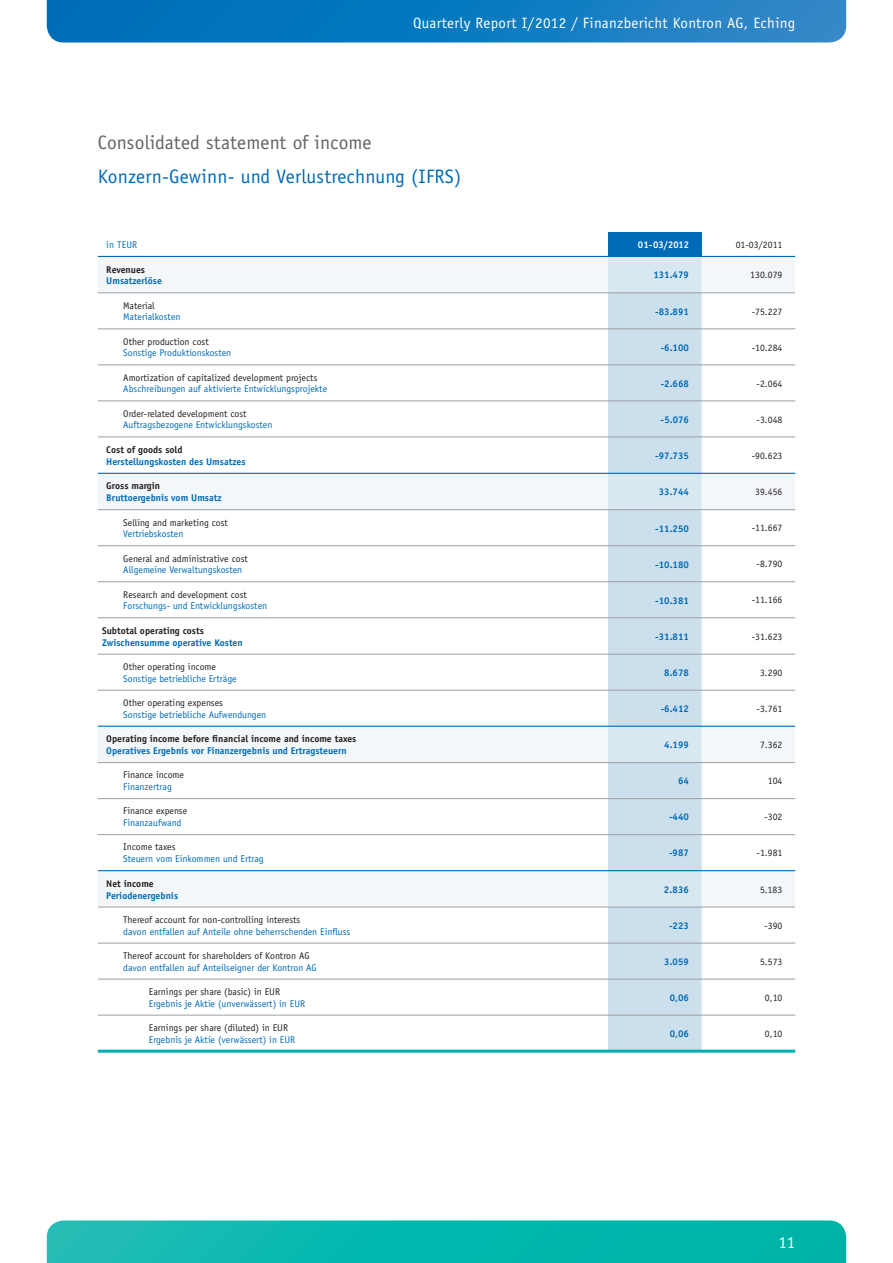
<style>
.page{position:relative;width:893px;height:1263px;background:#fff}
.page>*{position:absolute;margin:0;border:0;box-sizing:border-box;transform-origin:0 0}
.t1{font:19.5px "Officina Sans";letter-spacing:.01em;color:#006bb6}
.t2{font:19.5px "Officina Sans";letter-spacing:.01em;color:#636366}
.t3{font:16.5px "Officina Sans";color:#fff}
.t4{font:15px "Officina Sans";letter-spacing:.02em;color:#fff}
.t5{font:9.75px "Officina Sans";color:#231f20}
.t6{font:9.75px "Officina Sans";color:#006bb6}
.t7{font:700 9.75px "Officina Sans";color:#006bb6}
.t8{font:700 9.75px "Officina Sans";color:#231f20}
.t9{font:700 9.75px "Officina Sans";color:#fff}
</style>
<div class="page">
<svg style="left:47px;top:0;width:799px;height:43px;background:#127bc0"></svg>
<svg style="left:47px;top:1220px;width:799px;height:43px;background:#0bb8ae"></svg>
<div style="left:608px;top:232px;width:94px;height:24px;background:#006bb6"></div>
<svg style="left:98px;top:257px;width:697px;height:650px"></svg>
<div style="left:608px;top:257px;width:94px;height:35px;background:#d9e7f1"></div>
<svg style="left:608px;top:293px;width:94px;height:757px;background:#cddfec"></svg>
<hr style="left:98px;top:256px;width:604px;height:1px;background:#006bb6">
<hr style="left:702px;top:256px;width:93px;height:1px;background:#006bb6">
<hr style="left:98px;top:292px;width:697px;height:1px;background:#9d9fa2">
<hr style="left:98px;top:328px;width:697px;height:1px;background:#9d9fa2">
<hr style="left:98px;top:364px;width:697px;height:1px;background:#9d9fa2">
<hr style="left:98px;top:400px;width:697px;height:1px;background:#9d9fa2">
<hr style="left:98px;top:436px;width:697px;height:1px;background:#9d9fa2">
<hr style="left:98px;top:545px;width:697px;height:1px;background:#9d9fa2">
<hr style="left:98px;top:581px;width:697px;height:1px;background:#9d9fa2">
<hr style="left:98px;top:617px;width:697px;height:1px;background:#9d9fa2">
<hr style="left:98px;top:654px;width:697px;height:1px;background:#9d9fa2">
<hr style="left:98px;top:690px;width:697px;height:1px;background:#9d9fa2">
<hr style="left:98px;top:798px;width:697px;height:1px;background:#9d9fa2">
<hr style="left:98px;top:834px;width:697px;height:1px;background:#9d9fa2">
<hr style="left:98px;top:943px;width:697px;height:1px;background:#9d9fa2">
<hr style="left:98px;top:979px;width:604px;height:1px;background:#9d9fa2">
<hr style="left:702px;top:979px;width:93px;height:1px;background:#9d9fa2">
<hr style="left:98px;top:473px;width:604px;height:1px;background:#006bb6">
<hr style="left:702px;top:473px;width:93px;height:1px;background:#006bb6">
<hr style="left:98px;top:509px;width:604px;height:1px;background:#9d9fa2">
<hr style="left:702px;top:509px;width:93px;height:1px;background:#9d9fa2">
<hr style="left:98px;top:726px;width:604px;height:1px;background:#006bb6">
<hr style="left:702px;top:726px;width:93px;height:1px;background:#006bb6">
<hr style="left:98px;top:762px;width:604px;height:1px;background:#9d9fa2">
<hr style="left:702px;top:762px;width:93px;height:1px;background:#9d9fa2">
<hr style="left:98px;top:870px;width:604px;height:1px;background:#006bb6">
<hr style="left:702px;top:870px;width:93px;height:1px;background:#006bb6">
<hr style="left:98px;top:907px;width:697px;height:1px;background:#9d9fa2">
<hr style="left:98px;top:1015px;width:604px;height:1px;background:#9d9fa2">
<hr style="left:702px;top:1015px;width:93px;height:1px;background:#9d9fa2">
<hr style="left:98px;top:1050px;width:604px;height:3px;background:#00afb5">
<hr style="left:702px;top:1050px;width:93px;height:3px;background:#00afb5">
<h3 class="t4" style="left:413px;top:17px;width:383px">Quarterly Report I/2012 / Finanzbericht Kontron AG, Eching</h3>
<h1 class="t2" style="left:98px;top:135px;width:275px">Consolidated statement of income</h1>
<h1 class="t1" style="left:98px;top:169px;width:365px">Konzern-Gewinn- und Verlustrechnung (IFRS)</h1>
<p class="t6" style="left:106px;top:241px;width:33px">in TEUR</p>
<p class="t9" style="left:638px;top:241px;width:52px">01-03/2012</p>
<p class="t5" style="left:736px;top:241px;width:48px">01-03/2011</p>
<p class="t8" style="left:106px;top:266px;width:40px">Revenues</p>
<p class="t7" style="left:106px;top:277px;width:57px">Umsatzerlöse</p>
<p class="t7" style="left:653px;top:271px;width:37px">131.479</p>
<p class="t5" style="left:750px;top:271px;width:34px">130.079</p>
<p class="t5" style="left:123px;top:302px;width:33px">Material</p>
<p class="t6" style="left:123px;top:313px;width:59px">Materialkosten</p>
<p class="t5" style="left:123px;top:338px;width:87px">Other production cost</p>
<p class="t6" style="left:123px;top:349px;width:110px">Sonstige Produktionskosten</p>
<p class="t5" style="left:123px;top:374px;width:196px">Amortization of capitalized development projects</p>
<p class="t6" style="left:123px;top:385px;width:205px">Abschreibungen auf aktivierte Entwicklungsprojekte</p>
<p class="t5" style="left:123px;top:410px;width:125px">Order-related development cost</p>
<p class="t6" style="left:123px;top:421px;width:151px">Auftragsbezogene Entwicklungskosten</p>
<p class="t8" style="left:106px;top:446px;width:78px">Cost of goods sold</p>
<p class="t7" style="left:106px;top:458px;width:141px">Herstellungskosten des Umsatzes</p>
<p class="t8" style="left:106px;top:482px;width:55px">Gross margin</p>
<p class="t7" style="left:106px;top:494px;width:117px">Bruttoergebnis vom Umsatz</p>
<p class="t5" style="left:123px;top:518px;width:106px">Selling and marketing cost</p>
<p class="t6" style="left:123px;top:530px;width:62px">Vertriebskosten</p>
<p class="t5" style="left:123px;top:554px;width:126px">General and administrative cost</p>
<p class="t6" style="left:123px;top:566px;width:121px">Allgemeine Verwaltungskosten</p>
<p class="t5" style="left:123px;top:590px;width:125px">Research and development cost</p>
<p class="t6" style="left:123px;top:602px;width:145px">Forschungs- und Entwicklungskosten</p>
<p class="t8" style="left:102px;top:627px;width:103px">Subtotal operating costs</p>
<p class="t7" style="left:102px;top:639px;width:142px">Zwischensumme operative Kosten</p>
<p class="t5" style="left:123px;top:663px;width:94px">Other operating income</p>
<p class="t6" style="left:123px;top:675px;width:115px">Sonstige betriebliche Erträge</p>
<p class="t5" style="left:123px;top:699px;width:101px">Other operating expenses</p>
<p class="t6" style="left:123px;top:711px;width:144px">Sonstige betriebliche Aufwendungen</p>
<p class="t8" style="left:106px;top:735px;width:252px">Operating income before financial income and income taxes</p>
<p class="t7" style="left:106px;top:747px;width:242px">Operatives Ergebnis vor Finanzergebnis und Ertragsteuern</p>
<p class="t5" style="left:123px;top:771px;width:62px">Finance income</p>
<p class="t6" style="left:123px;top:783px;width:50px">Finanzertrag</p>
<p class="t5" style="left:123px;top:807px;width:65px">Finance expense</p>
<p class="t6" style="left:123px;top:819px;width:60px">Finanzaufwand</p>
<p class="t5" style="left:123px;top:843px;width:54px">Income taxes</p>
<p class="t6" style="left:123px;top:855px;width:142px">Steuern vom Einkommen und Ertrag</p>
<p class="t8" style="left:106px;top:880px;width:49px">Net income</p>
<p class="t7" style="left:106px;top:891px;width:73px">Periodenergebnis</p>
<p class="t5" style="left:123px;top:916px;width:179px">Thereof account for non-controlling interests</p>
<p class="t6" style="left:123px;top:927px;width:229px">davon entfallen auf Anteile ohne beherrschenden Einfluss</p>
<p class="t5" style="left:123px;top:952px;width:188px">Thereof account for shareholders of Kontron AG</p>
<p class="t6" style="left:123px;top:963px;width:195px">davon entfallen auf Anteilseigner der Kontron AG</p>
<p class="t5" style="left:149px;top:988px;width:133px">Earnings per share (basic) in EUR</p>
<p class="t6" style="left:149px;top:999px;width:158px">Ergebnis je Aktie (unverwässert) in EUR</p>
<p class="t5" style="left:149px;top:1024px;width:141px">Earnings per share (diluted) in EUR</p>
<p class="t6" style="left:149px;top:1035px;width:148px">Ergebnis je Aktie (verwässert) in EUR</p>
<p class="t7" style="left:655px;top:308px;width:35px">-83.891</p>
<p class="t5" style="left:752px;top:307px;width:32px">-75.227</p>
<p class="t7" style="left:661px;top:344px;width:30px">-6.100</p>
<p class="t5" style="left:752px;top:343px;width:32px">-10.284</p>
<p class="t7" style="left:661px;top:380px;width:30px">-2.668</p>
<p class="t5" style="left:757px;top:379px;width:27px">-2.064</p>
<p class="t7" style="left:661px;top:416px;width:30px">-5.076</p>
<p class="t5" style="left:757px;top:415px;width:27px">-3.048</p>
<p class="t7" style="left:655px;top:452px;width:35px">-97.735</p>
<p class="t5" style="left:752px;top:452px;width:32px">-90.623</p>
<p class="t7" style="left:659px;top:488px;width:31px">33.744</p>
<p class="t5" style="left:755px;top:488px;width:29px">39.456</p>
<p class="t7" style="left:655px;top:524px;width:35px">-11.250</p>
<p class="t5" style="left:752px;top:524px;width:32px">-11.667</p>
<p class="t7" style="left:655px;top:560px;width:35px">-10.180</p>
<p class="t5" style="left:757px;top:560px;width:27px">-8.790</p>
<p class="t7" style="left:655px;top:596px;width:35px">-10.381</p>
<p class="t5" style="left:752px;top:596px;width:32px">-11.166</p>
<p class="t7" style="left:655px;top:633px;width:35px">-31.811</p>
<p class="t5" style="left:752px;top:632px;width:32px">-31.623</p>
<p class="t7" style="left:664px;top:669px;width:26px">8.678</p>
<p class="t5" style="left:760px;top:669px;width:24px">3.290</p>
<p class="t7" style="left:661px;top:705px;width:30px">-6.412</p>
<p class="t5" style="left:757px;top:705px;width:27px">-3.761</p>
<p class="t7" style="left:664px;top:741px;width:26px">4.199</p>
<p class="t5" style="left:760px;top:741px;width:24px">7.362</p>
<p class="t7" style="left:678px;top:777px;width:12px">64</p>
<p class="t5" style="left:768px;top:777px;width:16px">104</p>
<p class="t7" style="left:669px;top:813px;width:21px">-440</p>
<p class="t5" style="left:764px;top:813px;width:20px">-302</p>
<p class="t7" style="left:669px;top:849px;width:21px">-987</p>
<p class="t5" style="left:757px;top:849px;width:27px">-1.981</p>
<p class="t7" style="left:664px;top:886px;width:27px">2.836</p>
<p class="t5" style="left:760px;top:885px;width:24px">5.183</p>
<p class="t7" style="left:669px;top:922px;width:21px">-223</p>
<p class="t5" style="left:764px;top:922px;width:20px">-390</p>
<p class="t7" style="left:664px;top:958px;width:26px">3.059</p>
<p class="t5" style="left:760px;top:958px;width:24px">5.573</p>
<p class="t7" style="left:670px;top:994px;width:21px">0,06</p>
<p class="t5" style="left:765px;top:994px;width:19px">0,10</p>
<p class="t7" style="left:670px;top:1030px;width:21px">0,06</p>
<p class="t5" style="left:765px;top:1030px;width:19px">0,10</p>
<h2 class="t3" style="left:778px;top:1236px;width:18px">11</h2>
</div>
